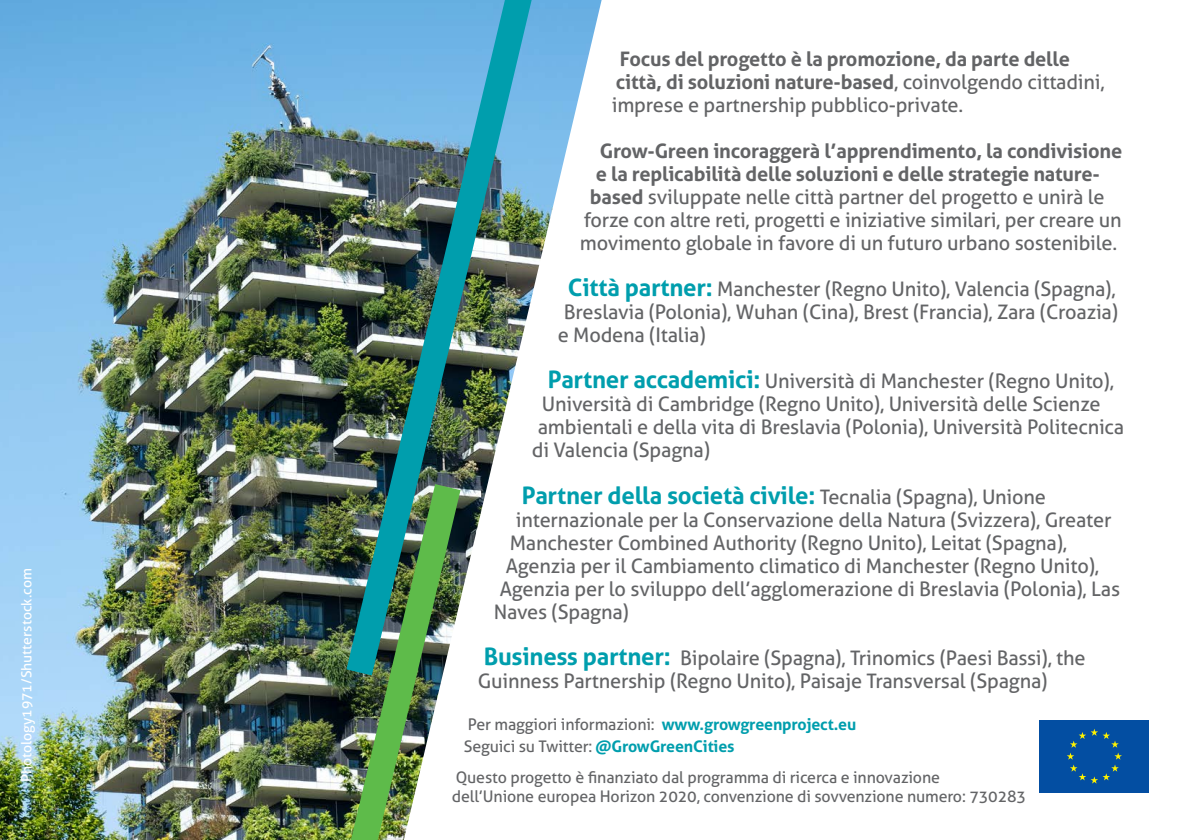
<style>
.page{position:relative;width:1191px;height:840px;background:#fff}
.page>*{position:absolute;margin:0;border:0;box-sizing:border-box;transform-origin:0 0}
.t1{font:700 24px "Aller";letter-spacing:-.01em;color:#009ead}
.t2{font:20px/23px "Aller";letter-spacing:-.01em;color:#636466}
.t3{font:700 20px/23px "Aller";letter-spacing:-.01em;color:#636466}
.t4{font:16px/22px "Aller";letter-spacing:-.01em;color:#636466}
.t5{font:14px "Aller";color:#fff}
.s1{font-weight:400}
.s2{font-weight:700}
.s3{font-weight:700;font-size:24px;color:#009ead}
.s4{font-weight:400;font-size:20px;color:#636466}
.s5{font-weight:700;color:#009ead}
</style>
<div class="page">
<img style="left:0;top:0;width:328px;height:839px">
<img style="left:190px;top:455px;width:246px;height:384px">
<img style="left:328px;top:0;width:274px;height:703px">
<div style="left:1037px;top:717px;width:114px;height:77px;background:linear-gradient(to bottom,#fff,#fff)"></div>
<div style="left:1039px;top:719px;width:110px;height:73px;background:#034ea2"></div>
<svg style="left:1067px;top:729px;width:55px;height:54px"></svg>
<p class="t5" style="left:18px;top:781px;width:215px;rotate:-90deg">Photology1971/Shutterstock.com</p>
<p class="t3" style="left:612px;top:47px;width:494px;text-indent:8px">Focus del progetto è la promozione, da parte delle città, di soluzioni nature-based<span class="s1">, coinvolgendo cittadini, imprese e partnership pubblico-private.</span></p>
<p class="t3" style="left:600px;top:139px;width:524px">Grow-Green incoraggerà l’apprendimento, la condivisione</p>
<p class="t3" style="left:596px;top:162px;width:505px">e la replicabilità delle soluzioni e delle strategie nature-</p>
<p class="t2" style="left:590px;top:185px;width:516px"><span class="s2">based</span> sviluppate nelle città partner del progetto e unirà le</p>
<p class="t2" style="left:584px;top:208px;width:539px">forze con altre reti, progetti e iniziative similari, per creare un</p>
<p class="t2" style="left:580px;top:231px;width:539px">movimento globale in favore di un futuro urbano sostenibile.</p>
<p class="t2" style="left:568px;top:277px;width:549px"><span class="s3">Città partner:</span> Manchester (Regno Unito), Valencia (Spagna),</p>
<p class="t2" style="left:564px;top:300px;width:556px">Breslavia (Polonia), Wuhan (Cina), Brest (Francia), Zara (Croazia)</p>
<p class="t2" style="left:558px;top:323px;width:149px">e Modena (Italia)</p>
<p class="t2" style="left:548px;top:369px;width:568px"><span class="s3">Partner accademici:</span> Università di Manchester (Regno Unito),</p>
<p class="t2" style="left:542px;top:392px;width:560px">Università di Cambridge (Regno Unito), Università delle Scienze</p>
<p class="t2" style="left:538px;top:415px;width:588px">ambientali e della vita di Breslavia (Polonia), Università Politecnica</p>
<p class="t2" style="left:532px;top:438px;width:180px">di Valencia (Spagna)</p>
<p class="t1" style="left:522px;top:480px;width:526px">Partner della società civile: <span class="s4">Tecnalia (Spagna), Unione</span></p>
<p class="t2" style="left:516px;top:507px;width:597px">internazionale per la Conservazione della Natura (Svizzera), Greater</p>
<p class="t2" style="left:510px;top:530px;width:559px">Manchester Combined Authority (Regno Unito), Leitat (Spagna),</p>
<p class="t2" style="left:506px;top:553px;width:595px">Agenzia per il Cambiamento climatico di Manchester (Regno Unito),</p>
<p class="t2" style="left:500px;top:576px;width:622px">Agenzia per lo sviluppo dell’agglomerazione di Breslavia (Polonia), Las</p>
<p class="t2" style="left:494px;top:599px;width:137px">Naves (Spagna)</p>
<p class="t2" style="left:478px;top:645px;width:609px;text-indent:6px"><span class="s3">Business partner:</span> Bipolaire (Spagna), Trinomics (Paesi Bassi), the<br>Guinness Partnership (Regno Unito), Paisaje Transversal (Spagna)</p>
<p class="t4" style="left:464px;top:712px;width:394px">Per maggiori informazioni: <span class="s5">www.growgreenproject.eu<br></span>Seguici su Twitter: <span class="s5">@GrowGreenCities</span></p>
<p class="t4" style="left:452px;top:766px;width:576px;line-height:19.2px">Questo progetto è finanziato dal programma di ricerca e innovazione<br>dell’Unione europea Horizon 2020, convenzione di sovvenzione numero: 730283</p>
</div>
